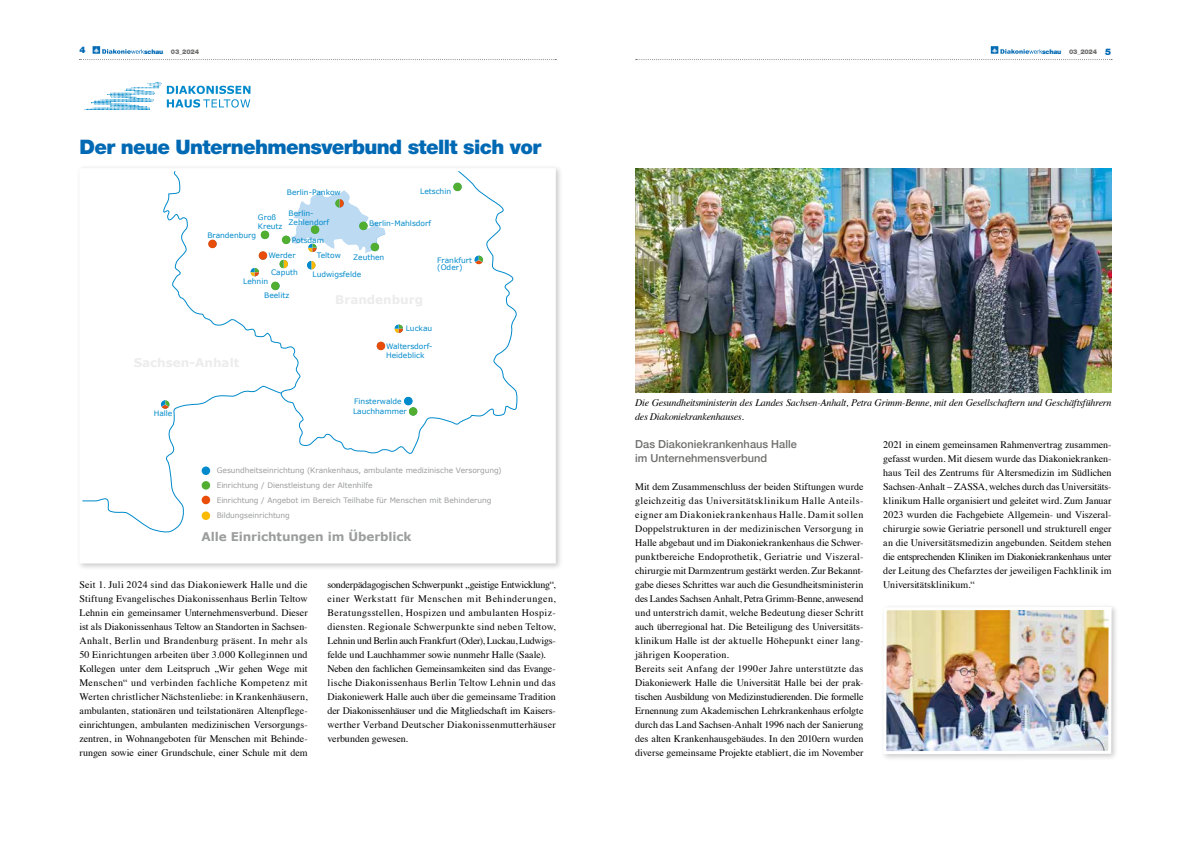
<style>
.page{position:relative;width:1191px;height:842px;background:#fff}
.page>*{position:absolute;margin:0;border:0;box-sizing:border-box;transform-origin:0 0}
.t1{font:900 20px "Helvetica Neue LT Pro";letter-spacing:-.03em;color:#0069b4}
.t2{font:700 12px "Verdana";letter-spacing:-.01em;color:#9c9d9d}
.t3{font:500 11px/14px "Helvetica Neue";letter-spacing:.005em;color:#6f6f6e}
.t4{font:10px/14px "Times";letter-spacing:.01em;color:#000;text-align:justify}
.t5{font:italic 10px/14px "Times";letter-spacing:-.02em;color:#000}
.t6{font:900 9px "Helvetica Neue LT Pro";color:#0069b4}
.t7{font:7.5px/9px "Verdana";color:#008acb}
.t8{font:7.5px/15px "Verdana";letter-spacing:-.01em;color:#9c9d9d}
.t9{font:900 6.5px "Helvetica Neue LT Pro";letter-spacing:-.03em;color:#6f6f6e}
.s1{color:#0069b4}
.s2{font-size:9px;color:#0069b4}
</style>
<div class="page">
<svg style="left:79px;top:46px;width:477px;height:14px"></svg>
<svg style="left:635px;top:46px;width:477px;height:14px"></svg>
<img style="left:635px;top:168px;width:476px;height:224px">
<div style="left:879px;top:603px;width:240px;height:158px;background:#000;opacity:.21"></div>
<img style="left:881px;top:605px;width:232px;height:151px">
<svg style="left:84px;top:82px;width:166px;height:28px"></svg>
<div style="left:76px;top:165px;width:487px;height:406px;background:#000;opacity:.21"></div>
<div style="left:81px;top:170px;width:473px;height:392px;background:#fff"></div>
<svg style="left:282px;top:172px;width:236px;height:282px"></svg>
<svg style="left:83px;top:172px;width:199px;height:361px"></svg>
<div style="left:208px;top:240px;width:9px;height:8px;background:#e94d0a;border-radius:50%"></div>
<div style="left:259px;top:251px;width:8px;height:9px;background:#e94d0a;border-radius:50%"></div>
<div style="left:377px;top:342px;width:8px;height:8px;background:#e94d0a;border-radius:50%"></div>
<div style="left:404px;top:397px;width:8px;height:8px;background:#008acb;border-radius:50%"></div>
<div style="left:409px;top:407px;width:8px;height:9px;background:#51ae30;border-radius:50%"></div>
<div style="left:271px;top:282px;width:8px;height:8px;background:#51ae30;border-radius:50%"></div>
<div style="left:261px;top:231px;width:8px;height:8px;background:#51ae30;border-radius:50%"></div>
<div style="left:282px;top:236px;width:8px;height:8px;background:#51ae30;border-radius:50%"></div>
<svg style="left:279px;top:260px;width:9px;height:9px"></svg>
<svg style="left:307px;top:261px;width:8px;height:9px"></svg>
<svg style="left:250px;top:268px;width:9px;height:9px"></svg>
<svg style="left:291px;top:190px;width:95px;height:63px"></svg>
<svg style="left:394px;top:324px;width:9px;height:10px"></svg>
<svg style="left:161px;top:400px;width:8px;height:9px"></svg>
<svg style="left:474px;top:256px;width:9px;height:8px"></svg>
<div style="left:453px;top:183px;width:9px;height:8px;background:#51ae30;border-radius:50%"></div>
<div style="left:202px;top:496px;width:8px;height:8px;background:#e94d0a;border-radius:50%"></div>
<div style="left:202px;top:511px;width:8px;height:9px;background:#fbba00;border-radius:50%"></div>
<div style="left:202px;top:466px;width:8px;height:9px;background:#008acb;border-radius:50%"></div>
<div style="left:202px;top:481px;width:8px;height:9px;background:#51ae30;border-radius:50%"></div>
<p class="t6" style="left:79px;top:45px;width:8px">4</p>
<p class="t9" style="left:144px;top:48px;width:56px"><span class="s1">schau</span> 03_2024</p>
<p class="t9" style="left:1042px;top:48px;width:70px"><span class="s1">schau</span> 03_2024 <span class="s2">5</span></p>
<h1 class="t1" style="left:79px;top:135px;width:463px">Der neue Unternehmensverbund stellt sich vor</h1>
<p class="t7" style="left:420px;top:186px;width:33px">Letschin</p>
<p class="t7" style="left:369px;top:219px;width:63px">Berlin-Mahlsdorf</p>
<p class="t7" style="left:437px;top:256px;width:36px;line-height:7.5px">Frankfurt (Oder)</p>
<p class="t7" style="left:287px;top:188px;width:55px">Berlin-Pankow</p>
<p class="t7" style="left:288px;top:208px;width:42px">Berlin-<br>Zehlendorf</p>
<p class="t7" style="left:258px;top:213px;width:26px">Groß<br>Kreutz</p>
<p class="t7" style="left:207px;top:231px;width:50px">Brandenburg</p>
<p class="t7" style="left:292px;top:236px;width:34px">Potsdam</p>
<p class="t7" style="left:317px;top:250px;width:26px">Teltow</p>
<p class="t7" style="left:268px;top:251px;width:29px">Werder</p>
<p class="t7" style="left:353px;top:253px;width:33px">Zeuthen</p>
<p class="t7" style="left:271px;top:267px;width:28px">Caputh</p>
<p class="t7" style="left:264px;top:291px;width:27px">Beelitz</p>
<p class="t7" style="left:312px;top:269px;width:50px">Ludwigsfelde</p>
<p class="t7" style="left:243px;top:276px;width:26px">Lehnin</p>
<p class="t7" style="left:406px;top:324px;width:28px">Luckau</p>
<p class="t7" style="left:386px;top:342px;width:48px">Waltersdorf-<br>Heideblick</p>
<p class="t7" style="left:154px;top:409px;width:20px">Halle</p>
<p class="t7" style="left:354px;top:397px;width:49px">Finsterwalde</p>
<p class="t7" style="left:353px;top:407px;width:55px">Lauchhammer</p>
<p class="t8" style="left:217px;top:463px;width:286px">Gesundheitseinrichtung (Krankenhaus, ambulante medizinische Versorgung)<br>Einrichtung / Dienstleistung der Altenhilfe<br>Einrichtung / Angebot im Bereich Teilhabe für Menschen mit Behinderung Bildungseinrichtung</p>
<p class="t2" style="left:202px;top:529px;width:211px">Alle Einrichtungen im Überblick</p>
<p class="t4" style="left:79px;top:577px;width:230px">Seit 1. Juli 2024 sind das Diakoniewerk Halle und die Stiftung Evangelisches Diakonissenhaus Berlin Teltow Lehnin ein gemeinsamer Unternehmensverbund. Dieser ist als Diakonissenhaus Teltow an Standorten in Sachsen-Anhalt, Berlin und Brandenburg präsent. In mehr als 50 Einrichtungen arbeiten über 3.000 Kolleginnen und Kollegen unter dem Leitspruch „Wir gehen Wege mit Menschen“ und verbinden fachliche Kompetenz mit Werten christlicher Nächstenliebe: in Krankenhäusern, ambulanten, stationären und teilstationären Altenpflege&shy;einrichtungen, ambulanten medizinischen Versorgungs&shy;zentren, in Wohnangeboten für Menschen mit Behinde&shy;rungen sowie einer Grundschule, einer Schule mit dem</p>
<p class="t4" style="left:327px;top:577px;width:230px;text-align:left">sonderpädagogischen Schwerpunkt „geistige Entwicklung“, einer Werkstatt für Menschen mit Behinderungen, Beratungsstellen, Hospizen und ambulanten Hospiz&shy;diensten. Regionale Schwerpunkte sind neben Teltow, Lehnin und Berlin auch Frankfurt (Oder), Luckau, Ludwigs&shy;felde und Lauchhammer sowie nunmehr Halle (Saale).<br>Neben den fachlichen Gemeinsamkeiten sind das Evange&shy;lische Diakonissenhaus Berlin Teltow Lehnin und das Diakoniewerk Halle auch über die gemeinsame Tradition der Diakonissenhäuser und die Mitgliedschaft im Kaisers&shy;werther Verband Deutscher Diakonissenmutterhäuser verbunden gewesen.</p>
<p class="t5" style="left:635px;top:395px;width:478px">Die Gesundheitsministerin des Landes Sachsen-Anhalt, Petra Grimm-Benne, mit den Gesellschaftern und Geschäftsführern des Diakoniekrankenhauses.</p>
<p class="t3" style="left:635px;top:436px;width:163px">Das Diakoniekrankenhaus Halle im Unternehmensverbund</p>
<p class="t4" style="left:635px;top:479px;width:230px;text-align:left">Mit dem Zusammenschluss der beiden Stiftungen wurde gleichzeitig das Universitätsklinikum Halle Anteils&shy;eigner am Diakoniekrankenhaus Halle. Damit sollen Doppelstrukturen in der medizinischen Versorgung in Halle abgebaut und im Diakoniekrankenhaus die Schwer&shy;punktbereiche Endoprothetik, Geriatrie und Viszeral&shy;chirurgie mit Darmzentrum gestärkt werden. Zur Bekannt&shy;gabe dieses Schrittes war auch die Gesundheitsministerin des Landes Sachsen Anhalt, Petra Grimm-Benne, anwesend und unterstrich damit, welche Bedeutung dieser Schritt auch überregional hat. Die Beteiligung des Universitäts&shy;klinikum Halle ist der aktuelle Höhepunkt einer lang&shy;jährigen Kooperation.<br>Bereits seit Anfang der 1990er Jahre unterstützte das Diakoniewerk Halle die Universität Halle bei der prak&shy;tischen Ausbildung von Medizinstudierenden. Die formelle Ernennung zum Akademischen Lehrkrankenhaus erfolgte durch das Land Sachsen-Anhalt 1996 nach der Sanierung des alten Krankenhausgebäudes. In den 2010ern wurden diverse gemeinsame Projekte etabliert, die im November</p>
<p class="t4" style="left:883px;top:437px;width:230px">2021 in einem gemeinsamen Rahmenvertrag zusammen&shy;gefasst wurden. Mit diesem wurde das Diakoniekranken&shy;haus Teil des Zentrums für Altersmedizin im Südlichen Sachsen-Anhalt – ZASSA, welches durch das Universitäts&shy;klinikum Halle organisiert und geleitet wird. Zum Januar 2023 wurden die Fachgebiete Allgemein- und Viszeral&shy;chirurgie sowie Geriatrie personell und strukturell enger an die Universitätsmedizin angebunden. Seitdem stehen die entsprechenden Kliniken im Diakoniekrankenhaus unter der Leitung des Chefarztes der jeweiligen Fachklinik im Universitätsklinikum.“</p>
</div>
